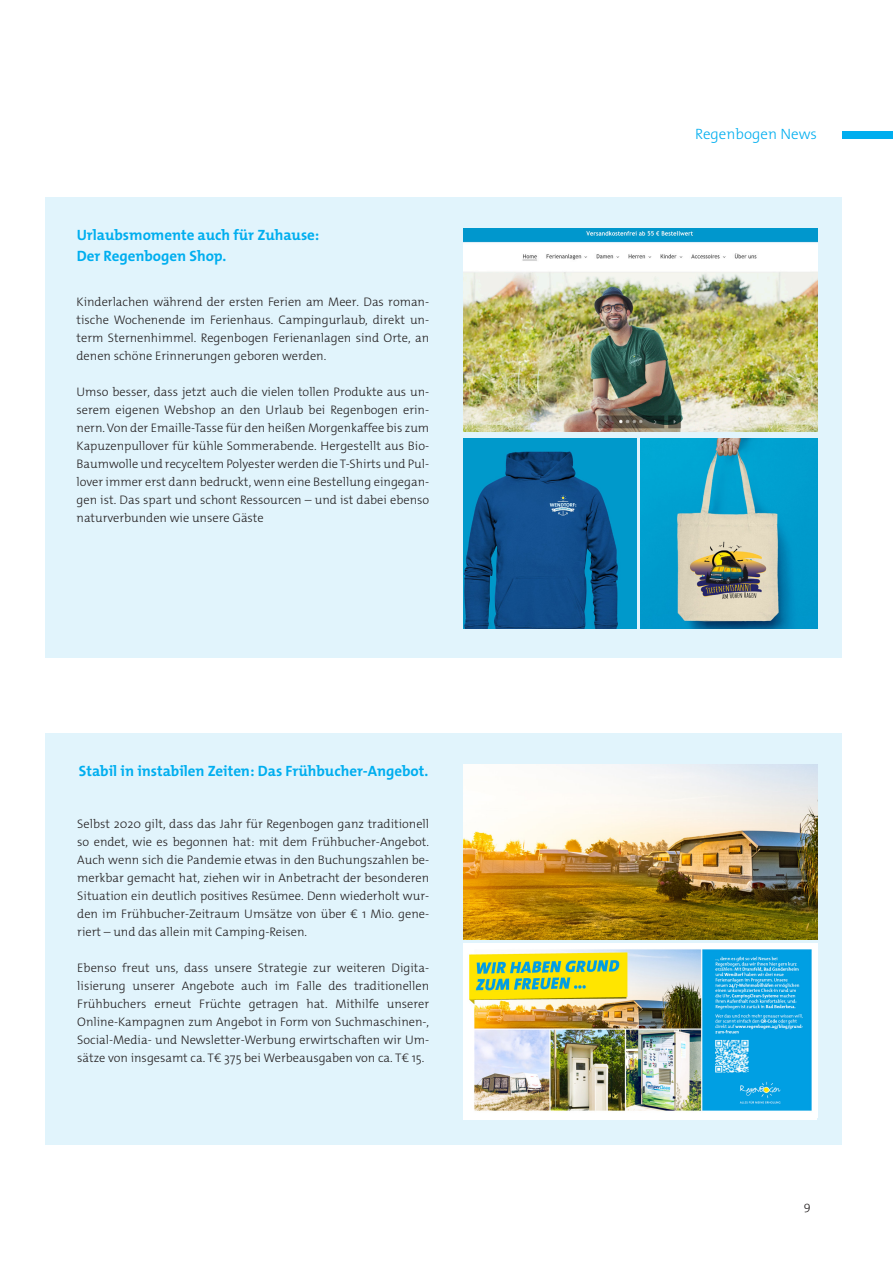
<style>
.page{position:relative;width:893px;height:1263px;background:#fff}
.page>*{position:absolute;margin:0;border:0;box-sizing:border-box;transform-origin:0 0}
.t1{font:700 15px "The Mix Os F";color:#00aeef}
.t2{font:300 15px "The Mix Os F";color:#00aeef}
.t3{font:300 12.45px/18px "The Mix Os F";color:#231f20;text-align:justify}
.t4{font:300 12px "The Mix Os F";color:#231f20}
</style>
<div class="page">
<div style="left:842px;top:131px;width:51px;height:8px;background:#00aeef"></div>
<div style="left:46px;top:197px;width:796px;height:460px;background:#e1f4fc"></div>
<div style="left:46px;top:733px;width:796px;height:412px;background:#e1f4fc"></div>
<img style="left:463px;top:229px;width:354px;height:202px">
<img style="left:463px;top:764px;width:354px;height:175px">
<img style="left:463px;top:438px;width:174px;height:190px">
<img style="left:468px;top:943px;width:349px;height:175px">
<img style="left:640px;top:438px;width:177px;height:190px">
<p class="t1" style="left:77px;top:225px;width:244px">Urlaubsmomente auch für Zuhause:</p>
<p class="t1" style="left:77px;top:246px;width:151px">Der Regenbogen Shop.</p>
<p class="t3" style="left:77px;top:293px;width:354px">Kinderlachen während der ersten Ferien am Meer. Das roman&shy;tische Wochenende im Ferienhaus. Campingurlaub, direkt un&shy;term Sternenhimmel. Regenbogen Ferienanlagen sind Orte, an denen schöne Erinnerungen geboren werden.</p>
<p class="t3" style="left:77px;top:383px;width:354px">Umso besser, dass jetzt auch die vielen tollen Produkte aus un&shy;serem eigenen Webshop an den Urlaub bei Regenbogen erin&shy;nern. Von der Emaille-Tasse für den heißen Morgenkaffee bis zum Kapuzenpullover für kühle Sommerabende. Hergestellt aus Bio-Baumwolle und recyceltem Polyester werden die T-Shirts und Pul&shy;lover immer erst dann bedruckt, wenn eine Bestellung eingegan&shy;gen ist. Das spart und schont Ressourcen – und ist dabei ebenso naturverbunden wie unsere Gäste</p>
<p class="t1" style="left:79px;top:761px;width:351px">Stabil in instabilen Zeiten: Das Frühbucher-Angebot.</p>
<p class="t3" style="left:77px;top:815px;width:353px">Selbst 2020 gilt, dass das Jahr für Regenbogen ganz traditionell so endet, wie es begonnen hat: mit dem Frühbucher-Angebot.<br>Auch wenn sich die Pandemie etwas in den Buchungszahlen be&shy;merkbar gemacht hat, ziehen wir in Anbetracht der besonderen Situation ein deutlich positives Resümee. Denn wiederholt wur&shy;den im Frühbucher-Zeitraum Umsätze von über € 1 Mio. gene&shy;riert – und das allein mit Camping-Reisen.</p>
<p class="t3" style="left:77px;top:959px;width:353px">Ebenso freut uns, dass unsere Strategie zur weiteren Digita&shy;lisierung unserer Angebote auch im Falle des traditionellen Frühbuchers erneut Früchte getragen hat. Mithilfe unserer Online-Kampagnen zum Angebot in Form von Suchmaschinen-, Social-Media- und Newsletter-Werbung erwirtschaften wir Um&shy;sätze von insgesamt ca. T€ 375 bei Werbeausgaben von ca. T€ 15.</p>
<p class="t2" style="left:695px;top:124px;width:123px">Regenbogen News</p>
<p class="t4" style="left:804px;top:1198px;width:8px">9</p>
</div>
